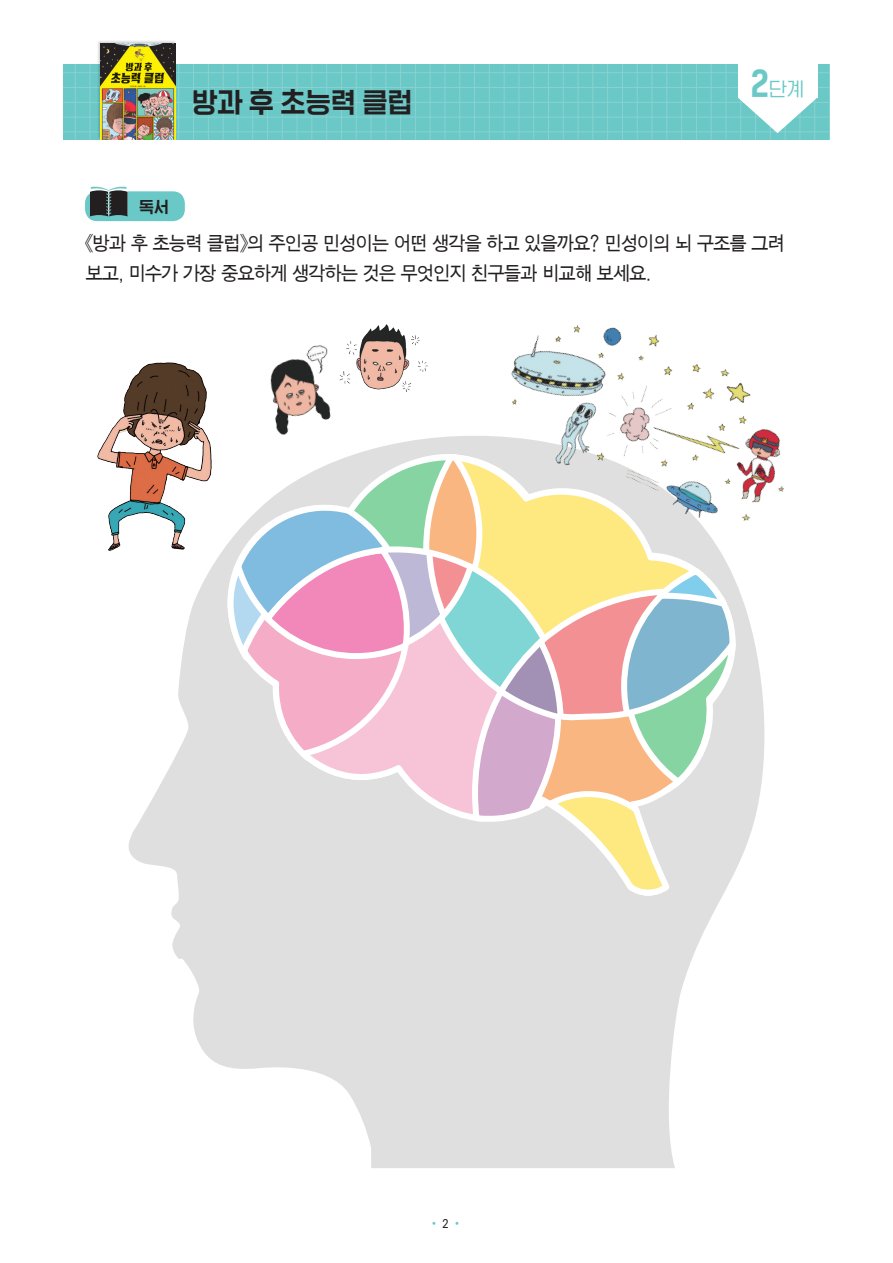
<style>
.page{position:relative;width:893px;height:1263px;background:#fff}
.page>*{position:absolute;margin:0;border:0;box-sizing:border-box;transform-origin:0 0}
.본문_파란상자{font:28.5px "HGG Gothicssi P80 g";color:#231f20}
.t1{font:19.65px "HGG Gothicssi P40 g";color:#6ac8c7}
.본문_파란상자-2{font:19.5px "SMJ Gothic 10 Pro";letter-spacing:-.1em;color:#231f20;scale:.93 1}
.t2{font:16.5px "HGG Gothicssi P80 g";color:#231f20}
.본문_파란상자-3{font:12px "SMJ Gothic 10 Pro";color:#6ac8c7;scale:.93 1}
.s1{font-family:"HGG Gothicssi P80 g";font-size:36px}
.s2{color:#231f20}
</style>
<div class="page">
<div style="left:85px;top:191px;width:100px;height:30px;background:#6ac8c7;border-radius:12px"></div>
<svg style="left:90px;top:186px;width:38px;height:30px"></svg>
<div style="left:63px;top:65px;width:767px;height:75px;background:#6ac8c7"></div>
<hr style="left:282px;top:65px;width:1px;height:75px;background:#89d2d1">
<hr style="left:740px;top:65px;width:1px;height:75px;background:#89d2d1">
<hr style="left:622px;top:65px;width:1px;height:75px;background:#89d2d1">
<hr style="left:400px;top:65px;width:1px;height:75px;background:#89d2d1">
<hr style="left:563px;top:65px;width:1px;height:75px;background:#89d2d1">
<hr style="left:341px;top:65px;width:1px;height:75px;background:#89d2d1">
<hr style="left:799px;top:65px;width:1px;height:75px;background:#89d2d1">
<hr style="left:223px;top:65px;width:1px;height:75px;background:#89d2d1">
<hr style="left:681px;top:65px;width:1px;height:75px;background:#89d2d1">
<hr style="left:459px;top:65px;width:1px;height:75px;background:#89d2d1">
<hr style="left:75px;top:65px;width:1px;height:75px;background:#89d2d1">
<hr style="left:533px;top:65px;width:1px;height:75px;background:#89d2d1">
<hr style="left:311px;top:65px;width:1px;height:75px;background:#89d2d1">
<hr style="left:770px;top:65px;width:1px;height:75px;background:#89d2d1">
<hr style="left:193px;top:65px;width:1px;height:75px;background:#89d2d1">
<hr style="left:652px;top:65px;width:1px;height:75px;background:#89d2d1">
<hr style="left:430px;top:65px;width:1px;height:75px;background:#89d2d1">
<hr style="left:592px;top:65px;width:1px;height:75px;background:#89d2d1">
<hr style="left:371px;top:65px;width:1px;height:75px;background:#89d2d1">
<hr style="left:829px;top:65px;width:1px;height:75px;background:#89d2d1">
<hr style="left:252px;top:65px;width:1px;height:75px;background:#89d2d1">
<hr style="left:711px;top:65px;width:1px;height:75px;background:#89d2d1">
<hr style="left:489px;top:65px;width:1px;height:75px;background:#89d2d1">
<hr style="left:519px;top:65px;width:1px;height:75px;background:#89d2d1">
<hr style="left:297px;top:65px;width:1px;height:75px;background:#89d2d1">
<hr style="left:755px;top:65px;width:1px;height:75px;background:#89d2d1">
<hr style="left:178px;top:65px;width:1px;height:75px;background:#89d2d1">
<hr style="left:637px;top:65px;width:1px;height:75px;background:#89d2d1">
<hr style="left:415px;top:65px;width:1px;height:75px;background:#89d2d1">
<hr style="left:578px;top:65px;width:1px;height:75px;background:#89d2d1">
<hr style="left:356px;top:65px;width:1px;height:75px;background:#89d2d1">
<hr style="left:814px;top:65px;width:1px;height:75px;background:#89d2d1">
<hr style="left:238px;top:65px;width:1px;height:75px;background:#89d2d1">
<hr style="left:696px;top:65px;width:1px;height:75px;background:#89d2d1">
<hr style="left:474px;top:65px;width:1px;height:75px;background:#89d2d1">
<hr style="left:90px;top:65px;width:1px;height:75px;background:#89d2d1">
<hr style="left:548px;top:65px;width:1px;height:75px;background:#89d2d1">
<hr style="left:326px;top:65px;width:1px;height:75px;background:#89d2d1">
<hr style="left:785px;top:65px;width:1px;height:75px;background:#89d2d1">
<hr style="left:208px;top:65px;width:1px;height:75px;background:#89d2d1">
<hr style="left:666px;top:65px;width:1px;height:75px;background:#89d2d1">
<hr style="left:445px;top:65px;width:1px;height:75px;background:#89d2d1">
<hr style="left:607px;top:65px;width:1px;height:75px;background:#89d2d1">
<hr style="left:385px;top:65px;width:1px;height:75px;background:#89d2d1">
<hr style="left:267px;top:65px;width:1px;height:75px;background:#89d2d1">
<hr style="left:726px;top:65px;width:1px;height:75px;background:#89d2d1">
<hr style="left:504px;top:65px;width:1px;height:75px;background:#89d2d1">
<hr style="left:63px;top:117px;width:767px;height:1px;background:#89d2d1">
<hr style="left:63px;top:87px;width:767px;height:1px;background:#89d2d1">
<hr style="left:63px;top:131px;width:767px;height:1px;background:#89d2d1">
<hr style="left:63px;top:72px;width:767px;height:1px;background:#89d2d1">
<hr style="left:63px;top:102px;width:767px;height:1px;background:#89d2d1">
<svg style="left:738px;top:98px;width:79px;height:35px"></svg>
<div style="left:738px;top:27px;width:79px;height:71px;background:#fff"></div>
<div style="left:97px;top:40px;width:79px;height:100px;background:#231f20;opacity:.2"></div>
<img style="left:101px;top:44px;width:75px;height:96px">
<svg style="left:128px;top:436px;width:637px;height:732px;fill:#dfdfdf"></svg>
<svg style="left:224px;top:449px;width:517px;height:445px"></svg>
<img style="left:97px;top:362px;width:142px;height:198px">
<img style="left:458px;top:325px;width:326px;height:251px">
<img style="left:252px;top:345px;width:104px;height:98px">
<img style="left:332px;top:324px;width:96px;height:79px">
<p class="본문_파란상자" style="left:192px;top:86px;width:222px">방과 후 초능력 클럽</p>
<p class="t2" style="left:139px;top:197px;width:31px">독서</p>
<p class="t1" style="left:751px;top:78px;width:55px"><span class="s1">2</span>단계</p>
<p class="본문_파란상자-2" style="left:85px;top:234px;width:754px">《방과 후 초능력 클럽》의 주인공 민성이는 어떤 생각을 하고 있을까요? 민성이의 뇌 구조를 그려</p>
<p class="본문_파란상자-2" style="left:85px;top:264px;width:611px">보고, 미수가 가장 중요하게 생각하는 것은 무엇인지 친구들과 비교해 보세요.</p>
<p class="본문_파란상자-3" style="left:428px;top:1217px;width:38px">• <span class="s2">2</span> •</p>
</div>
